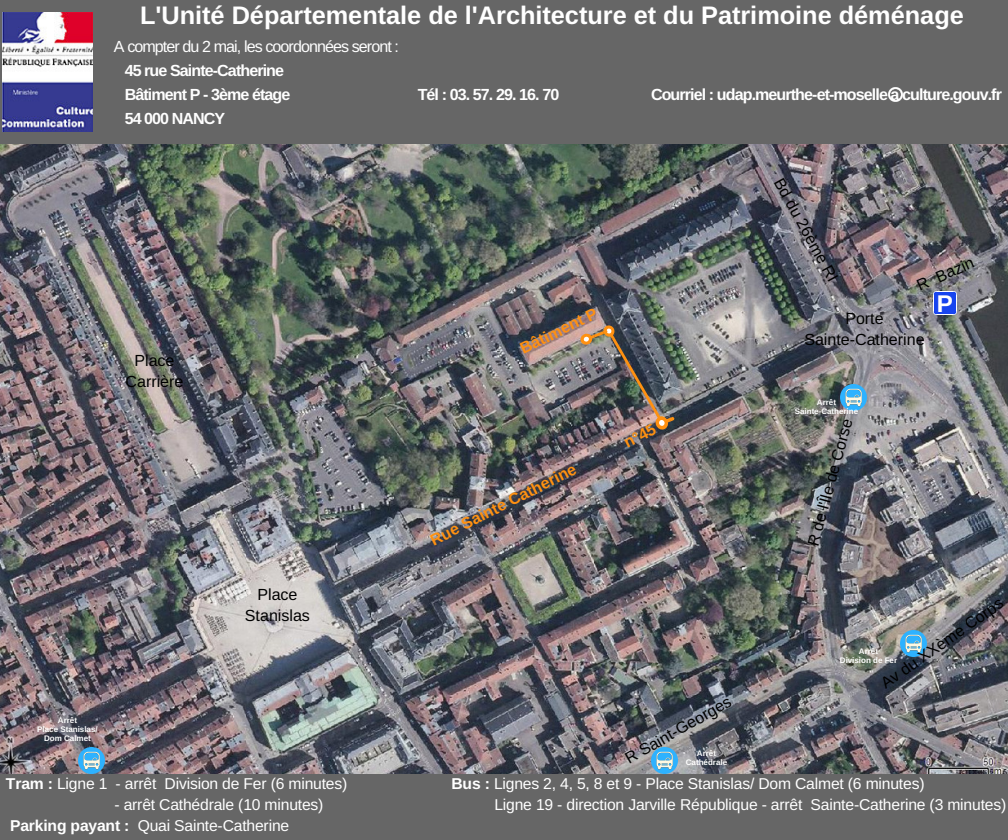
<style>
.page{position:relative;width:1008px;height:840px;background:#666}
.page>*{position:absolute;margin:0;border:0;box-sizing:border-box;transform-origin:0 0}
.t1{font:700 25.2px "Arimo";color:#fff}
.t2{font:700 24px "Arimo";color:#fff}
.t3{font:700 16px/24px "Arimo";letter-spacing:-.055em;color:#fff}
.t4{font:16px/20.8px "Arimo";color:#000;text-align:center}
.t5{font:16px "Arimo";letter-spacing:-.06em;color:#fff}
.t6{font:700 16px "Arimo";color:#ff9111}
.t7{font:15.6px "Arimo";letter-spacing:-.01em;color:#fff}
.t8{font:700 8px/8.8px "Arimo";letter-spacing:-.005em;color:#fff;text-align:center}
.s1{font-weight:700}
</style>
<div class="page">
<img style="left:0;top:144px;width:1008px;height:630px">
<img style="left:579px;top:323px;width:96px;height:108px">
<svg style="left:933px;top:291px;width:24px;height:24px"></svg>
<svg style="left:840px;top:384px;width:27px;height:27px"></svg>
<svg style="left:846px;top:389px;width:16px;height:18px"></svg>
<div style="left:651px;top:747px;width:27px;height:27px;background:#2eb2ff;border-radius:50%"></div>
<div style="left:900px;top:630px;width:27px;height:27px;background:#2eb2ff;border-radius:50%"></div>
<svg style="left:906px;top:635px;width:16px;height:18px"></svg>
<svg style="left:657px;top:752px;width:16px;height:18px"></svg>
<img style="left:3px;top:12px;width:90px;height:120px">
<div style="left:78px;top:747px;width:27px;height:27px;background:#2eb2ff;border-radius:50%"></div>
<svg style="left:84px;top:752px;width:16px;height:18px"></svg>
<svg style="left:888px;top:87px;width:15px;height:15px"></svg>
<h1 class="t1" style="left:140px;top:1px;width:825px">L'Unité Départementale de l'Architecture et du Patrimoine déménage</h1>
<p class="t5" style="left:114px;top:38px;width:287px">A compter du 2 mai, les coordonnées seront :</p>
<p class="t3" style="left:125px;top:58px;width:167px">45 rue Sainte-Catherine<br>Bâtiment P - 3ème étage</p>
<p class="t3" style="left:125px;top:106px;width:102px">54 000 NANCY</p>
<p class="t3" style="left:418px;top:82px;width:143px">Tél : 03. 57. 29. 16. 70</p>
<p class="t3" style="left:651px;top:82px;width:352px">Courriel : udap.meurthe-et-moselle a culture.gouv.fr</p>
<p class="t4" style="left:126px;top:350px;width:59px">Place<br>Carrière</p>
<p class="t8" style="left:37px;top:716px;width:62px">Arrêt<br>Place Stanislas/<br>Dom Calmet</p>
<p class="t4" style="left:245px;top:584px;width:67px">Place<br>Stanislas</p>
<p class="t4" style="left:257px;top:596px;width:42px">Place</p>
<p class="t6" style="left:517px;top:341px;width:85px;rotate:-26deg">Bâtiment P</p>
<p class="t6" style="left:427px;top:533px;width:163px;rotate:-27deg">Rue Sainte Catherine</p>
<p class="t6" style="left:621px;top:436px;width:36px;rotate:-28deg">n°45</p>
<p class="t4" style="left:621px;top:751px;width:121px;rotate:-30deg">R Saint-Georges</p>
<p class="t8" style="left:686px;top:749px;width:43px">Arrêt<br>Cathédrale</p>
<p class="t4" style="left:787px;top:174px;width:117px;rotate:61deg">Bd du 26ème RI</p>
<p class="t4" style="left:914px;top:277px;width:62px;rotate:-24deg">R Bazin</p>
<p class="t4" style="left:804px;top:308px;width:122px">Porte<br>Sainte-Catherine</p>
<h2 class="t2" style="left:937px;top:290px;width:18px">P</h2>
<p class="t8" style="left:795px;top:398px;width:65px">Arrêt<br>Sainte-Catherine</p>
<p class="t4" style="left:803px;top:543px;width:133px;rotate:-75deg">R de l'Île de Corse</p>
<p class="t4" style="left:877px;top:676px;width:147px;rotate:-35deg">Av du XXème Corps</p>
<p class="t8" style="left:840px;top:647px;width:59px">Arrêt<br>Division de Fer</p>
<p class="t7" style="left:6px;top:775px;width:343px"><span class="s1">Tram :</span> Ligne 1 - arrêt Division de Fer (6 minutes)</p>
<p class="t7" style="left:451px;top:775px;width:475px"><span class="s1">Bus :</span> Lignes 2, 4, 5, 8 et 9 - Place Stanislas/ Dom Calmet (6 minutes)</p>
<p class="t7" style="left:114px;top:796px;width:211px">- arrêt Cathédrale (10 minutes)</p>
<p class="t7" style="left:494px;top:796px;width:513px">Ligne 19 - direction Jarville République - arrêt Sainte-Catherine (3 minutes)</p>
<p class="t7" style="left:10px;top:817px;width:281px"><span class="s1">Parking payant :</span> Quai Sainte-Catherine</p>
</div>
